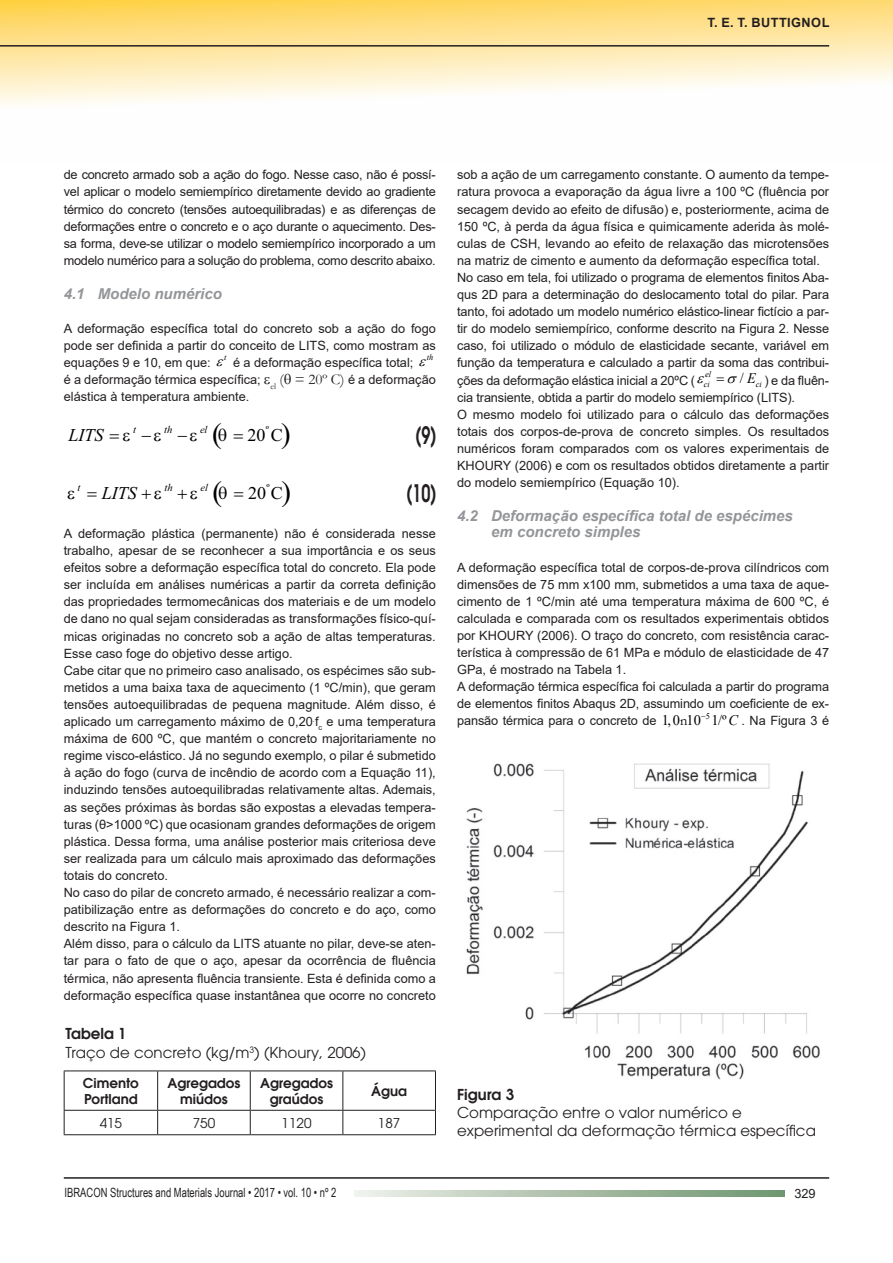
<style>
.page{position:relative;width:893px;height:1263px;background:#fff}
.page>*{position:absolute;margin:0;border:0;box-sizing:border-box;transform-origin:0 0}
.t1{font:600 24px "Avant Garde";color:#231f20;scale:.67 1}
.t2{font:italic 18px "Times New Roman";color:#000001}
.t3{font:18px "Times New Roman";color:#000001}
.t4{font:15px/18px "Avant Garde";color:#231f20}
.t5{font:italic 700 15px/16.5px "Arial";color:#939598}
.t6{font:600 15px "Avant Garde";color:#231f20}
.t7{font:14.7px "Times New Roman";color:#000001}
.t8{font:14.7px "Garamond";color:#000001}
.t9{font:14.55px "Times New Roman";color:#000001}
.t10{font:600 13.5px/16.5px "Avant Garde";color:#231f20;text-align:center}
.t11{font:13.5px "Avant Garde";color:#231f20}
.t12{font:12.75px/17.1px "Arial";color:#231f20}
.t13{font:12.75px "Arial Narrow";color:#231f20;scale:.9 1}
.t14{font:700 12.75px "Arial";letter-spacing:.035em;color:#231f20}
.t15{font:italic 10.5px "Times New Roman";color:#000001}
.t16{font:10.5px "Times New Roman";color:#000001}
.t17{font:8.55px "Times New Roman";color:#000001}
.t18{font:italic 8.4px/10.2px "Times New Roman";color:#000001}
.t19{font:italic 8.25px "Times New Roman";color:#000001}
.s1{font-family:"Garamond";font-size:15px}
.s2{font-weight:600}
.s3{font-family:"Times New Roman";font-style:italic;font-size:14.55px;color:#000001}
.s4{font-family:"Times New Roman";font-style:italic;font-size:14.7px;color:#000001}
</style>
<div class="page">
<svg style="left:0;top:0;width:893px;height:105px"></svg>
<hr style="left:64px;top:1177px;width:765px;height:2px;background:#231f20">
<hr style="left:0;top:45px;width:829px;height:2px;background:#231f20">
<svg style="left:354px;top:1190px;width:431px;height:6px;background:#acc0aa"></svg>
<img style="left:466px;top:763px;width:354px;height:317px">
<hr style="left:64px;top:1070px;width:94px;height:1px;background:#231f20">
<hr style="left:64px;top:1071px;width:1px;height:39px;background:#231f20">
<hr style="left:158px;top:1070px;width:92px;height:1px;background:#231f20">
<hr style="left:157px;top:1071px;width:1px;height:39px;background:#231f20">
<hr style="left:250px;top:1070px;width:93px;height:1px;background:#231f20">
<hr style="left:250px;top:1071px;width:1px;height:39px;background:#231f20">
<hr style="left:343px;top:1070px;width:93px;height:1px;background:#231f20">
<hr style="left:342px;top:1071px;width:1px;height:39px;background:#231f20">
<hr style="left:435px;top:1071px;width:1px;height:39px;background:#231f20">
<hr style="left:64px;top:1110px;width:94px;height:1px;background:#231f20">
<hr style="left:158px;top:1110px;width:92px;height:1px;background:#231f20">
<hr style="left:250px;top:1110px;width:93px;height:1px;background:#231f20">
<hr style="left:343px;top:1110px;width:93px;height:1px;background:#231f20">
<svg style="left:64px;top:1111px;width:1px;height:23px"></svg>
<svg style="left:157px;top:1111px;width:1px;height:23px"></svg>
<svg style="left:250px;top:1111px;width:1px;height:23px"></svg>
<svg style="left:342px;top:1111px;width:1px;height:23px"></svg>
<svg style="left:435px;top:1111px;width:1px;height:23px"></svg>
<hr style="left:64px;top:1134px;width:94px;height:1px;background:#231f20">
<hr style="left:158px;top:1134px;width:92px;height:1px;background:#231f20">
<hr style="left:250px;top:1134px;width:93px;height:1px;background:#231f20">
<hr style="left:343px;top:1134px;width:93px;height:1px;background:#231f20">
<p class="t14" style="left:708px;top:14px;width:123px">T. E. T. BUTTIGNOL</p>
<p class="t12" style="left:64px;top:166px;width:373px;text-align:justify">de concreto armado sob a ação do fogo. Nesse caso, não é possí&shy;vel aplicar o modelo semiempírico diretamente devido ao gradiente térmico do concreto (tensões autoequilibradas) e as diferenças de deformações entre o concreto e o aço durante o aquecimento. Des&shy;sa forma, deve-se utilizar o modelo semiempírico incorporado a um modelo numérico para a solução do problema, como descrito abaixo.</p>
<p class="t5" style="left:64px;top:285px;width:160px">4.1 Modelo numérico</p>
<p class="t12" style="left:64px;top:320px;width:374px;text-align:justify">A deformação específica total do concreto sob a ação do fogo pode ser definida a partir do conceito de LITS, como mostram as equações 9 e 10, em que:</p>
<p class="t19" style="left:427px;top:351px;width:8px">th</p>
<p class="t12" style="left:64px;top:371px;width:374px">é a deformação térmica específica; <sub>el</sub> <span class="s1">(</span>❑ <span class="s1">= 20º C)</span> é a deformação elástica à temperatura ambiente.</p>
<h1 class="t1" style="left:415px;top:419px;width:33px">(9)</h1>
<p class="t19" style="left:224px;top:351px;width:4px">t</p>
<p class="t12" style="left:233px;top:354px;width:182px">é a deformação específica total;</p>
<p class="t15" style="left:133px;top:422px;width:4px">t</p>
<p class="t15" style="left:164px;top:422px;width:10px">th</p>
<p class="t15" style="left:200px;top:422px;width:9px">el</p>
<p class="t16" style="left:266px;top:422px;width:5px">º</p>
<h2 class="t3" style="left:247px;top:422px;width:37px">20 C</h2>
<h2 class="t2" style="left:69px;top:422px;width:37px">LITS</h2>
<h2 class="t3" style="left:248px;top:480px;width:36px">20 C</h2>
<h1 class="t1" style="left:406px;top:477px;width:47px">(10)</h1>
<p class="t15" style="left:78px;top:480px;width:4px">t</p>
<p class="t15" style="left:164px;top:480px;width:10px">th</p>
<p class="t15" style="left:201px;top:480px;width:9px">el</p>
<p class="t16" style="left:266px;top:480px;width:5px">º</p>
<h2 class="t2" style="left:102px;top:480px;width:37px">LITS</h2>
<p class="t12" style="left:64px;top:525px;width:374px">A deformação plástica (permanente) não é considerada nesse trabalho, apesar de se reconhecer a sua importância e os seus efeitos sobre a deformação específica total do concreto. Ela pode ser incluída em análises numéricas a partir da correta definição das propriedades termomecânicas dos materiais e de um modelo de dano no qual sejam consideradas as transformações físico-quí&shy;micas originadas no concreto sob a ação de altas temperaturas.<br>Esse caso foge do objetivo desse artigo.<br>Cabe citar que no primeiro caso analisado, os espécimes são sub&shy;metidos a uma baixa taxa de aquecimento (1 ºC/min), que geram tensões autoequilibradas de pequena magnitude. Além disso, é aplicado um carregamento máximo de 0,20<sup>.</sup>f<sub>c</sub> e uma temperatura máxima de 600 ºC, que mantém o concreto majoritariamente no regime visco-elástico. Já no segundo exemplo, o pilar é submetido à ação do fogo (curva de incêndio de acordo com a Equação 11), induzindo tensões autoequilibradas relativamente altas. Ademais, as seções próximas às bordas são expostas a elevadas tempera&shy;turas (θ&gt;1000 ºC) que ocasionam grandes deformações de origem plástica. Dessa forma, uma análise posterior mais criteriosa deve ser realizada para um cálculo mais aproximado das deformações totais do concreto.<br>No caso do pilar de concreto armado, é necessário realizar a com&shy;patibilização entre as deformações do concreto e do aço, como descrito na Figura 1.<br>Além disso, para o cálculo da LITS atuante no pilar, deve-se aten&shy;tar para o fato de que o aço, apesar da ocorrência de fluência térmica, não apresenta fluência transiente. Esta é definida como a deformação específica quase instantânea que ocorre no concreto</p>
<p class="t4" style="left:65px;top:1025px;width:302px"><span class="s2">Tabela 1<br></span>Traço de concreto (kg/m<sup>3</sup>) (Khoury, 2006)</p>
<p class="t10" style="left:83px;top:1074px;width:57px;text-align:left">Cimento<br>Portland</p>
<p class="t10" style="left:167px;top:1074px;width:75px">Agregados miúdos</p>
<p class="t10" style="left:260px;top:1074px;width:75px">Agregados graúdos</p>
<p class="t10" style="left:371px;top:1082px;width:37px">Água</p>
<p class="t11" style="left:100px;top:1115px;width:24px">415</p>
<p class="t11" style="left:193px;top:1115px;width:24px">750</p>
<p class="t11" style="left:282px;top:1115px;width:31px">1120</p>
<p class="t11" style="left:378px;top:1115px;width:24px">187</p>
<p class="t12" style="left:457px;top:166px;width:374px">sob a ação de um carregamento constante. O aumento da tempe&shy;ratura provoca a evaporação da água livre a 100 ºC (fluência por secagem devido ao efeito de difusão) e, posteriormente, acima de 150 ºC, à perda da água física e quimicamente aderida às molé&shy;culas de CSH, levando ao efeito de relaxação das microtensões na matriz de cimento e aumento da deformação específica total.<br>No caso em tela, foi utilizado o programa de elementos finitos Aba&shy;qus 2D para a determinação do deslocamento total do pilar. Para tanto, foi adotado um modelo numérico elástico-linear fictício a par&shy;tir do modelo semiempírico, conforme descrito na Figura 2. Nesse caso, foi utilizado o módulo de elasticidade secante, variável em função da temperatura e calculado a partir da soma das contribui&shy;ções da deformação elástica inicial a 20ºC (</p>
<p class="t18" style="left:704px;top:369px;width:9px">el ci</p>
<p class="t9" style="left:740px;top:368px;width:5px">/</p>
<p class="t12" style="left:457px;top:371px;width:374px;text-indent:290px"><span class="s3">E</span><sub>ci</sub> ) e da fluên&shy;cia transiente, obtida a partir do modelo semiempírico (LITS).<br>O mesmo modelo foi utilizado para o cálculo das deformações totais dos corpos-de-prova de concreto simples. Os resultados numéricos foram comparados com os valores experimentais de KHOURY (2006) e com os resultados obtidos diretamente a partir do modelo semiempírico (Equação 10).</p>
<p class="t5" style="left:491px;top:508px;width:303px;text-indent:-34px">4.2 Deformação específica total de espécimes em concreto simples</p>
<p class="t12" style="left:457px;top:558px;width:374px">A deformação específica total de corpos-de-prova cilíndricos com dimensões de 75 mm x100 mm, submetidos a uma taxa de aque&shy;cimento de 1 ºC/min até uma temperatura máxima de 600 ºC, é calculada e comparada com os resultados experimentais obtidos por KHOURY (2006). O traço do concreto, com resistência carac&shy;terística à compressão de 61 MPa e módulo de elasticidade de 47<br>GPa, é mostrado na Tabela 1.<br>A deformação térmica específica foi calculada a partir do programa de elementos finitos Abaqus 2D, assumindo um coeficiente de ex&shy;pansão térmica para o concreto de</p>
<p class="t17" style="left:701px;top:710px;width:10px">−5</p>
<p class="t7" style="left:662px;top:710px;width:66px">1,0 10 1/º</p>
<p class="t8" style="left:680px;top:711px;width:9px">n</p>
<p class="t12" style="left:728px;top:712px;width:102px"><span class="s4">C</span> . Na Figura 3 é</p>
<p class="t6" style="left:457px;top:1084px;width:58px">Figura 3</p>
<p class="t4" style="left:457px;top:1103px;width:360px">Comparação entre o valor numérico e experimental da deformação térmica específica</p>
<p class="t13" style="left:65px;top:1183px;width:303px">IBRACON Structures and Materials Journal • 2017 • vol. 10 • nº 2</p>
<p class="t12" style="left:794px;top:1185px;width:23px">329</p>
</div>
